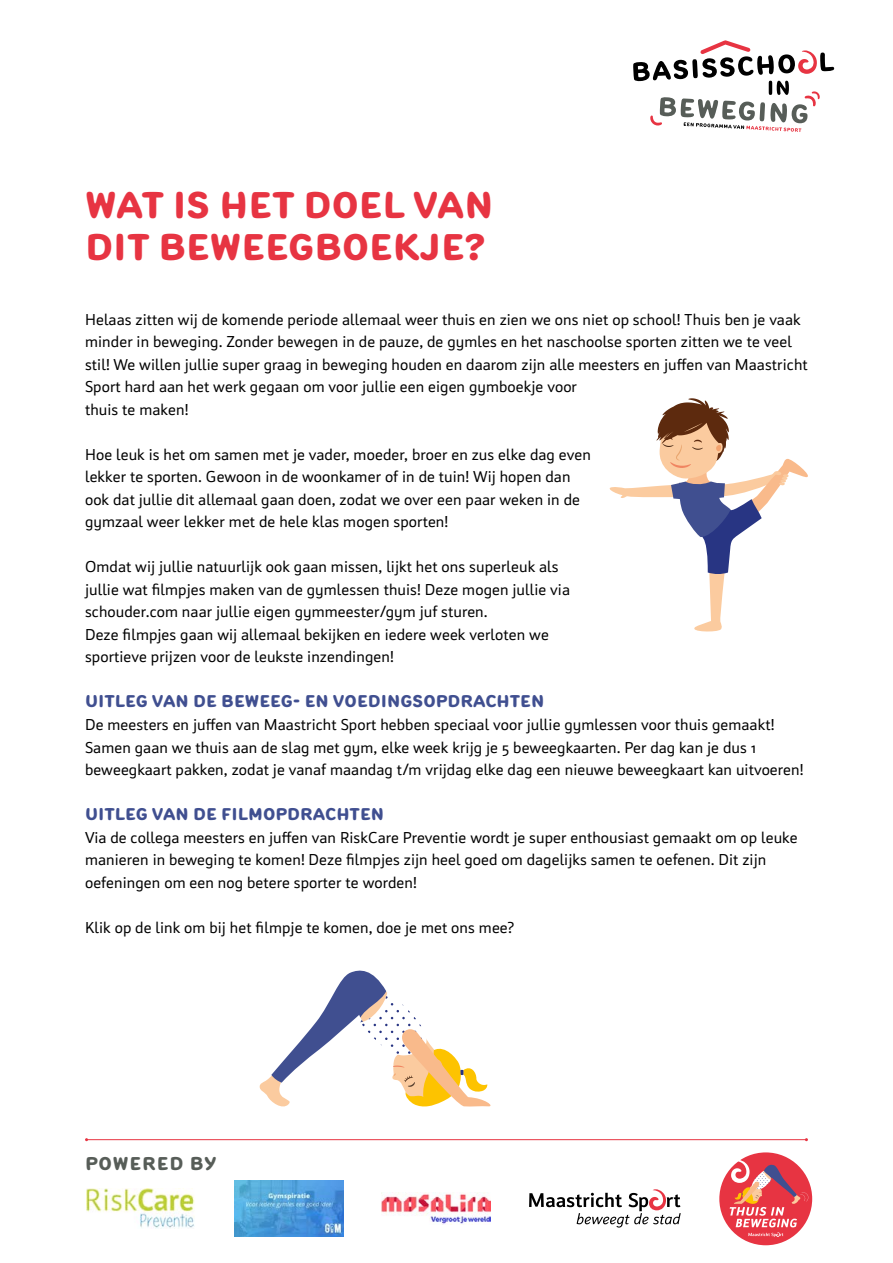
<style>
.page{position:relative;width:893px;height:1263px;background:#fff}
.page>*{position:absolute;margin:0;border:0;box-sizing:border-box;transform-origin:0 0}
.t1{font:36px/42px "Pinecone MVB";letter-spacing:.005em;color:#e73442}
.t2{font:18px "Pinecone MVB";letter-spacing:.05em;color:#575d58}
.t3{font:16.5px/22.5px "Insider";letter-spacing:.005em;color:#000}
.t4{font:16.5px "Pinecone MVB";letter-spacing:.005em;color:#404f90}
</style>
<div class="page">
<svg style="left:529px;top:1189px;width:152px;height:38px"></svg>
<svg style="left:633px;top:40px;width:201px;height:92px"></svg>
<img style="left:382px;top:1192px;width:108px;height:33px">
<img style="left:87px;top:1188px;width:108px;height:40px">
<img style="left:234px;top:1180px;width:109px;height:57px">
<hr style="left:87px;top:1139px;width:719px;height:1px;background:#e73442">
<div style="left:719px;top:1152px;width:93px;height:93px;background:#e73442;border-radius:50%"></div>
<svg style="left:730px;top:1160px;width:78px;height:77px"></svg>
<svg style="left:609px;top:398px;width:199px;height:234px"></svg>
<svg style="left:259px;top:970px;width:232px;height:137px"></svg>
<h1 class="t1" style="left:85px;top:183px;width:410px">WAT IS HET DOEL VAN<br>DIT BEWEEGBOEKJE?</h1>
<p class="t3" style="left:85px;top:308px;width:724px">Helaas zitten wij de komende periode allemaal weer thuis en zien we ons niet op school! Thuis ben je vaak minder in beweging. Zonder bewegen in de pauze, de gymles en het naschoolse sporten zitten we te veel stil! We willen jullie super graag in beweging houden en daarom zijn alle meesters en juffen van Maastricht Sport hard aan het werk gegaan om voor jullie een eigen gymboekje voor<br>thuis te maken!</p>
<p class="t3" style="left:85px;top:443px;width:507px">Hoe leuk is het om samen met je vader, moeder, broer en zus elke dag even lekker te sporten. Gewoon in de woonkamer of in de tuin! Wij hopen dan ook dat jullie dit allemaal gaan doen, zodat we over een paar weken in de gymzaal weer lekker met de hele klas mogen sporten!</p>
<p class="t3" style="left:85px;top:556px;width:487px">Omdat wij jullie natuurlijk ook gaan missen, lijkt het ons superleuk als jullie wat filmpjes maken van de gymlessen thuis! Deze mogen jullie via schouder.com naar jullie eigen gymmeester/gym juf sturen.<br>Deze filmpjes gaan wij allemaal bekijken en iedere week verloten we sportieve prijzen voor de leukste inzendingen!</p>
<p class="t4" style="left:85px;top:689px;width:461px">UITLEG VAN DE BEWEEG- EN VOEDINGSOPDRACHTEN</p>
<p class="t3" style="left:85px;top:713px;width:720px">De meesters en juffen van Maastricht Sport hebben speciaal voor jullie gymlessen voor thuis gemaakt!<br>Samen gaan we thuis aan de slag met gym, elke week krijg je 5 beweegkaarten. Per dag kan je dus 1 beweegkaart pakken, zodat je vanaf maandag t/m vrijdag elke dag een nieuwe beweegkaart kan uitvoeren!</p>
<p class="t4" style="left:85px;top:801px;width:301px">UITLEG VAN DE FILMOPDRACHTEN</p>
<p class="t3" style="left:85px;top:826px;width:714px">Via de collega meesters en juffen van RiskCare Preventie wordt je super enthousiast gemaakt om op leuke manieren in beweging te komen! Deze filmpjes zijn heel goed om dagelijks samen te oefenen. Dit zijn oefeningen om een nog betere sporter te worden!</p>
<p class="t3" style="left:85px;top:916px;width:431px">Klik op de link om bij het filmpje te komen, doe je met ons mee?</p>
<p class="t2" style="left:85px;top:1150px;width:133px">POWERED BY</p>
</div>
